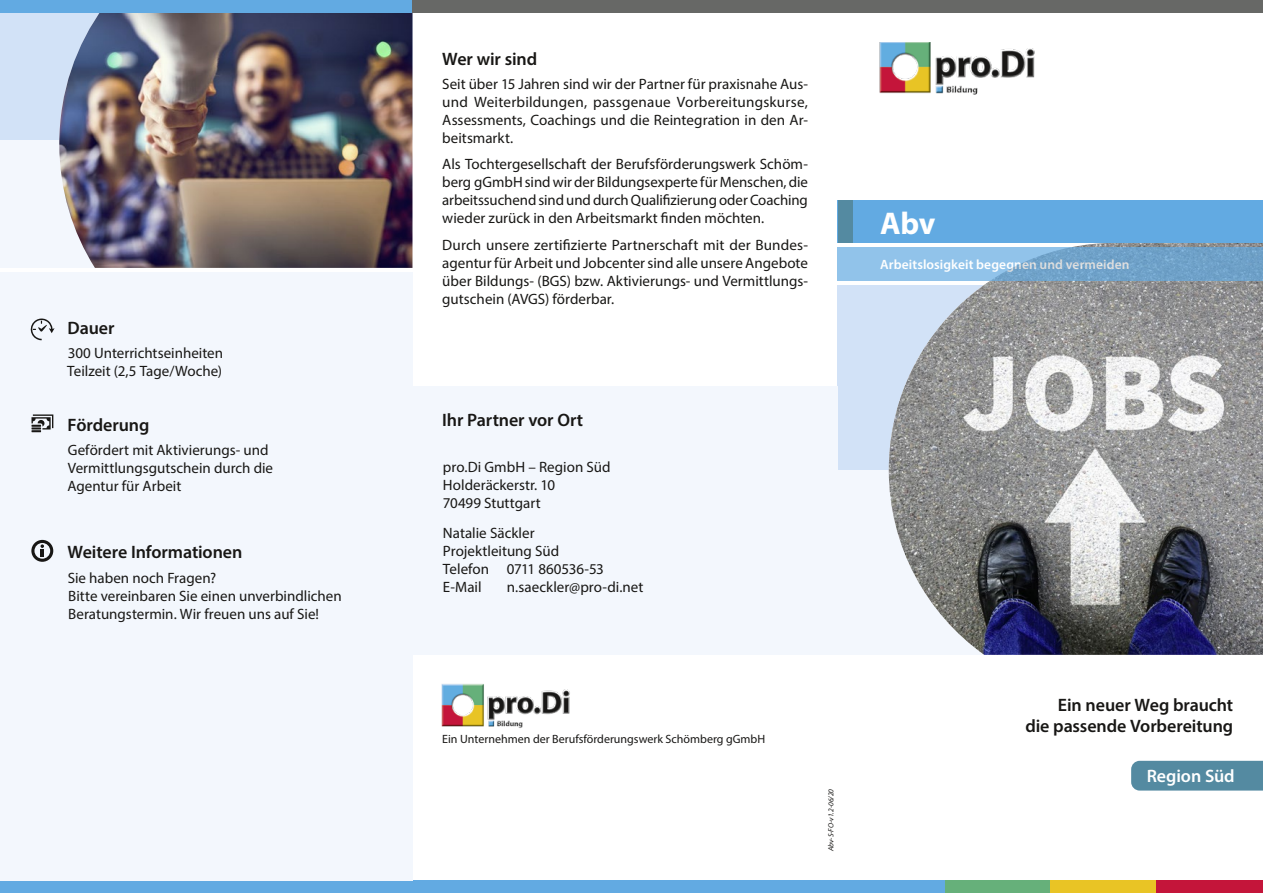
<style>
.page{position:relative;width:1263px;height:893px;background:#fff}
.page>*{position:absolute;margin:0;border:0;box-sizing:border-box;transform-origin:0 0}
.t1{font:700 31.5px "Myriad Pro";color:#fff}
.t2{font:600 18px/21.6px "Myriad Pro";letter-spacing:-.005em;color:#181715;text-align:right}
.t3{font:600 18px "Myriad Pro";letter-spacing:-.005em;color:#fff}
.t4{font:15px/18px "Myriad Pro";color:#181715}
.t5{font:600 13.5px "Myriad Pro";letter-spacing:.005em;color:#fff}
.t6{font:12px "Myriad Pro";color:#181715}
.t7{font:italic 7.5px "Myriad Pro";color:#181715}
</style>
<div class="page">
<img style="left:879px;top:43px;width:156px;height:52px">
<div style="left:838px;top:285px;width:425px;height:370px;background:#d2e2f7"></div>
<div style="left:838px;top:470px;width:425px;height:185px;background:#f3f7fd"></div>
<img style="left:889px;top:243px;width:374px;height:412px">
<svg style="left:838px;top:247px;width:425px;height:34px;background:#7eb0d7"></svg>
<div style="left:838px;top:201px;width:425px;height:42px;background:#62aae2"></div>
<img style="left:441px;top:684px;width:129px;height:44px">
<div style="left:412px;top:387px;width:426px;height:268px;background:#f3f7fd"></div>
<div style="left:0;top:0;width:412px;height:268px;background:#d2e2f7"></div>
<div style="left:0;top:140px;width:412px;height:128px;background:#f3f7fd"></div>
<img style="left:59px;top:13px;width:353px;height:255px">
<div style="left:0;top:0;width:412px;height:13px;background:#62aae2"></div>
<div style="left:944px;top:880px;width:106px;height:13px;background:#66b07a"></div>
<div style="left:1050px;top:880px;width:107px;height:13px;background:#e9c425"></div>
<div style="left:1157px;top:880px;width:106px;height:13px;background:#c4153a"></div>
<div style="left:838px;top:201px;width:15px;height:42px;background:#548aa1"></div>
<div style="left:412px;top:0;width:851px;height:13px;background:#676866"></div>
<div style="left:0;top:880px;width:944px;height:13px;background:#62aae2"></div>
<div style="left:0;top:272px;width:412px;height:608px;background:#f3f7fd"></div>
<svg style="left:30px;top:318px;width:25px;height:22px"></svg>
<svg style="left:32px;top:414px;width:21px;height:18px"></svg>
<svg style="left:31px;top:540px;width:22px;height:22px"></svg>
<div style="left:1131px;top:761px;width:132px;height:30px;background:#548aa1"></div>
<p class="t2" style="left:68px;top:317px;width:48px">Dauer</p>
<p class="t4" style="left:67px;top:344px;width:157px">300 Unterrichtseinheiten<br>Teilzeit (2,5 Tage/Woche)</p>
<p class="t2" style="left:68px;top:413px;width:83px">Förderung</p>
<p class="t4" style="left:67px;top:441px;width:207px">Gefördert mit Aktivierungs- und<br>Vermittlungsgutschein durch die<br>Agentur für Arbeit</p>
<p class="t2" style="left:68px;top:541px;width:176px">Weitere Informationen</p>
<p class="t4" style="left:68px;top:568px;width:275px">Sie haben noch Fragen?<br>Bitte vereinbaren Sie einen unverbindlichen<br>Beratungstermin. Wir freuen uns auf Sie!</p>
<p class="t2" style="left:442px;top:47px;width:97px">Wer wir sind</p>
<p class="t4" style="left:442px;top:75px;width:367px;text-align:justify">Seit über 15 Jahren sind wir der Partner für praxisnahe Aus&shy;und Weiterbildungen, passgenaue Vorbereitungskurse, Assessments, Coachings und die Reintegration in den Ar&shy;beitsmarkt.</p>
<p class="t4" style="left:442px;top:155px;width:367px;text-align:justify">Als Tochtergesellschaft der Berufsförderungswerk Schöm&shy;berg gGmbH sind wir der Bildungsexperte für Menschen, die arbeitssuchend sind und durch Qualifizierung oder Coaching wieder zurück in den Arbeitsmarkt finden möchten.</p>
<p class="t4" style="left:442px;top:236px;width:367px;text-align:justify">Durch unsere zertifizierte Partnerschaft mit der Bundes&shy;agentur für Arbeit und Jobcenter sind alle unsere Angebote über Bildungs- (BGS) bzw. Aktivierungs- und Vermittlungs&shy;gutschein (AVGS) förderbar.</p>
<p class="t2" style="left:442px;top:409px;width:142px">Ihr Partner vor Ort</p>
<p class="t4" style="left:443px;top:457px;width:169px">pro.Di GmbH – Region Süd<br>Holderäckerstr. 10<br>70499 Stuttgart</p>
<p class="t4" style="left:443px;top:524px;width:162px">Natalie Säckler<br>Projektleitung Süd<br>Telefon 0711 860536-53<br>E-Mail</p>
<p class="t4" style="left:507px;top:578px;width:138px">n.saeckler@pro-di.net</p>
<p class="t6" style="left:442px;top:731px;width:324px">Ein Unternehmen der Berufsförderungswerk Schömberg gGmbH</p>
<p class="t7" style="left:826px;top:851px;width:64px;rotate:-90deg">Abv-S-FO-v1.2-06/20</p>
<h1 class="t1" style="left:880px;top:203px;width:57px">Abv</h1>
<p class="t5" style="left:880px;top:256px;width:251px">Arbeitslosigkeit begegnen und vermeiden</p>
<p class="t2" style="left:1025px;top:694px;width:209px">Ein neuer Weg braucht<br>die passende Vorbereitung</p>
<p class="t3" style="left:1147px;top:765px;width:89px">Region Süd</p>
</div>
